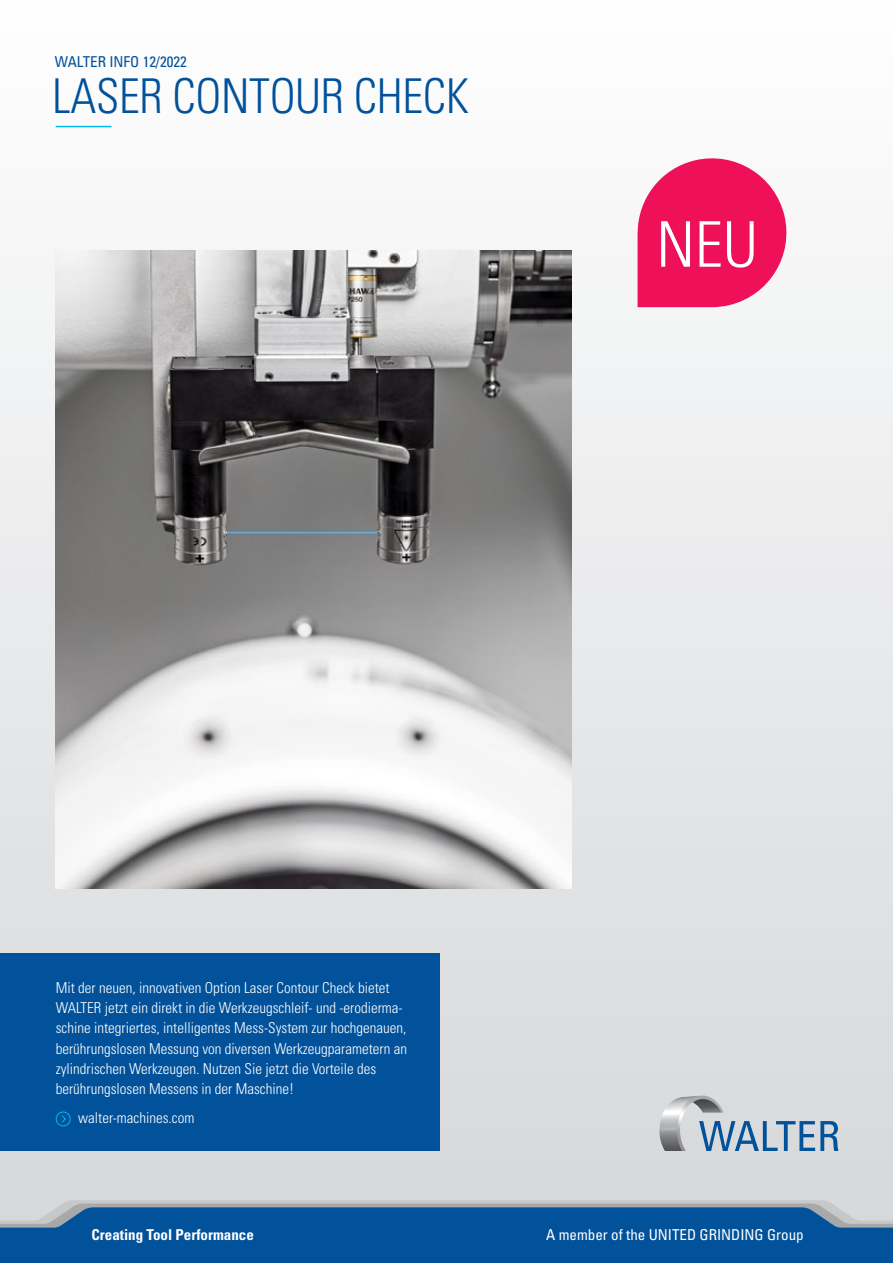
<style>
.page{position:relative;width:893px;height:1263px;background:#fff}
.page>*{position:absolute;margin:0;border:0;box-sizing:border-box;transform-origin:0 0}
.Fliesstext_Box{font:300 condensed 63px "Univers LT Std";color:#fff}
._00_Headline_Titelseite{font:300 condensed 48px "Univers LT Std";letter-spacing:-.005em;color:#01519b}
.Text_Blaue_Box{font:300 condensed 15px/20.2px "Univers LT Std";color:#fff}
.t1{font:condensed 15px "Univers LT Std";color:#fff}
._00_Subline_Titelseite{font:condensed 15px "Univers LT Std";color:#01519b}
.t2{font:700 condensed 15px "Univers LT Std";color:#fff}
</style>
<div class="page">
<div style="left:0;top:0;width:893px;height:1263px;background:linear-gradient(to bottom,#fefefe,#d4d6d8)"></div>
<svg style="left:0;top:1200px;width:893px;height:7px;background:#bcbec0"></svg>
<svg style="left:0;top:1207px;width:893px;height:56px;background:#0d589d"></svg>
<div style="left:0;top:954px;width:439px;height:197px;background:#01519b"></div>
<div style="left:56px;top:1111px;width:15px;height:15px;border:1px solid #00baf1;border-radius:50%"></div>
<svg style="left:61px;top:1115px;width:5px;height:8px"></svg>
<svg style="left:724px;top:1121px;width:114px;height:30px;background:#8daac5"></svg>
<img style="left:659px;top:1095px;width:65px;height:56px">
<svg style="left:638px;top:151px;width:156px;height:156px"></svg>
<img style="left:56px;top:251px;width:516px;height:637px">
<hr style="left:56px;top:126px;width:55px;height:1px;background:#00baf1">
<p class="_00_Subline_Titelseite" style="left:55px;top:52px;width:133px">WALTER INFO 12/2022</p>
<p class="_00_Headline_Titelseite" style="left:53px;top:67px;width:418px">LASER CONTOUR CHECK</p>
<p class="_00_Subline_Titelseite" style="left:54px;top:86px;width:57px">SUBLINE</p>
<h2 class="_00_Headline_Titelseite" style="left:54px;top:101px;width:183px">HEADLINE</h2>
<p class="Fliesstext_Box" style="left:656px;top:207px;width:103px">NEU</p>
<p class="Text_Blaue_Box" style="left:56px;top:977px;width:353px">Mit der neuen, innovativen Option Laser Contour Check bietet WALTER jetzt ein direkt in die Werkzeugschleif- und -erodierma&shy;schine integriertes, intelligentes Mess-System zur hochgenauen, berührungslosen Messung von diversen Werkzeugparametern an zylindrischen Werkzeugen. Nutzen Sie jetzt die Vorteile des berührungslosen Messens in der Maschine!</p>
<p class="Text_Blaue_Box" style="left:78px;top:1107px;width:118px">walter-machines.com</p>
<p class="t2" style="left:92px;top:1226px;width:164px">Creating Tool Performance</p>
<p class="t1" style="left:546px;top:1225px;width:259px">A member of the UNITED GRINDING Group</p>
</div>
